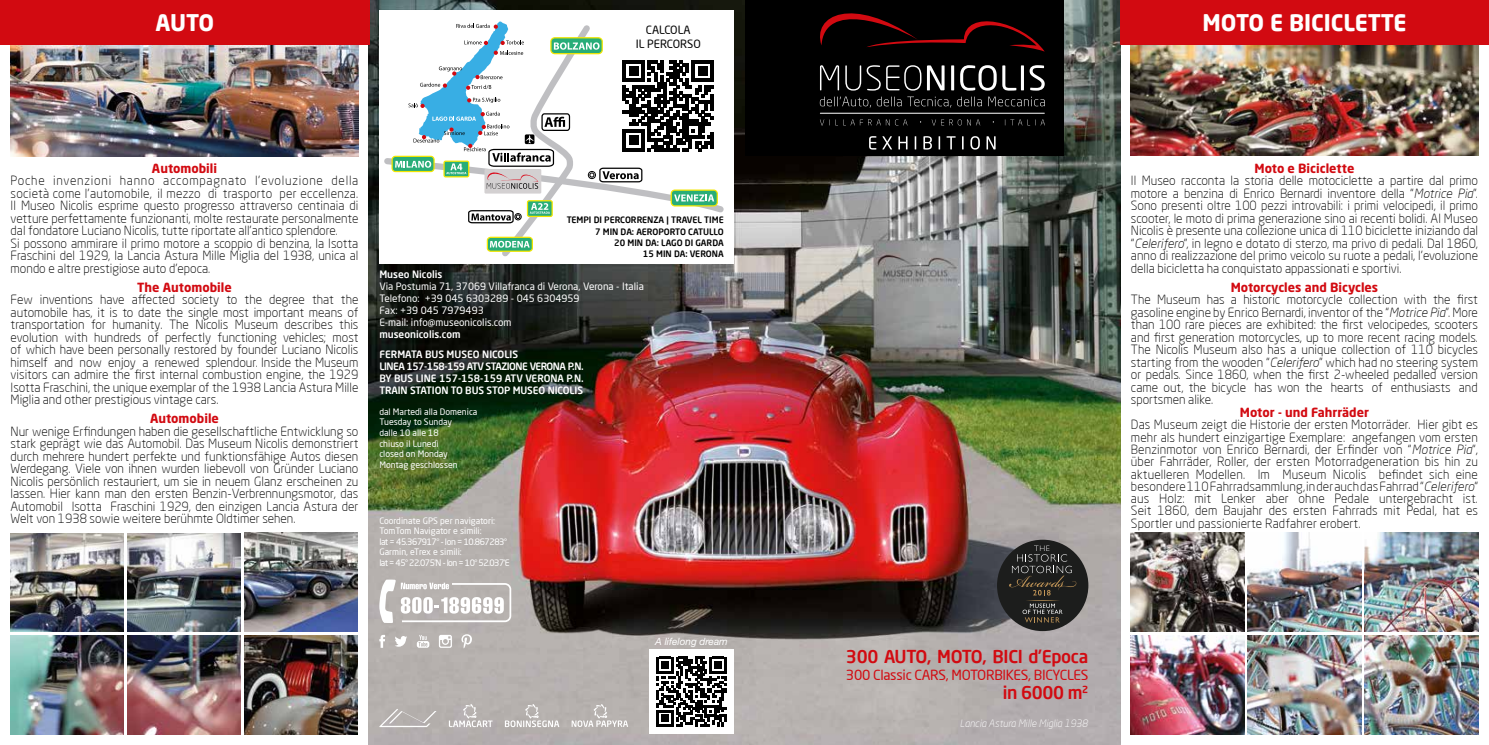
<style>
.page{position:relative;width:1489px;height:745px;background:#fff}
.page>*{position:absolute;margin:0;border:0;box-sizing:border-box;transform-origin:0 0}
.t1{font:700 22.5px "Neo Sans Pro";color:#fff}
.t2{font:500 17.5px "Neo Sans Pro";letter-spacing:-.02em;color:#d20a11}
.t3{font:13.75px "Neo Sans Pro";letter-spacing:-.02em;color:#d20a11}
.t4{font:300 12.5px/12.5px "Neo Sans Pro";color:#000;text-align:justify}
.t5{font:700 12.5px "Neo Sans Std";color:#d20a11}
.t6{font:11.25px/13.5px "Neo Sans Pro";color:#000;text-align:center}
.t7{font:500 10px/12px "Neo Sans Pro";color:#fff}
.t8{font:10px/12px "Neo Sans Pro";color:#fff}
.t9{font:italic 300 10px "Neo Sans Pro";color:#fff}
.t10{font:italic 10px "Helvetica Neue";color:#fff}
.t11{font:8.75px/10.5px "Neo Sans Pro";color:#fff}
.t12{font:500 8.75px/11.2px "Neo Sans Pro";color:#000;text-align:right}
.s1{font-style:italic}
</style>
<div class="page">
<img style="left:369px;top:0;width:751px;height:744px">
<div style="left:996px;top:539px;width:92px;height:91px;background:#1c1d1c;border-radius:50%"></div>
<svg style="left:1009px;top:545px;width:67px;height:50px"></svg>
<svg style="left:1022px;top:603px;width:40px;height:19px"></svg>
<hr style="left:1025px;top:599px;width:34px;height:1px;background:#c29658;border-radius:50%">
<div style="left:745px;top:0;width:318px;height:155px;background:#000"></div>
<img style="left:11px;top:533px;width:113px;height:97px">
<img style="left:127px;top:533px;width:114px;height:97px">
<img style="left:244px;top:532px;width:114px;height:98px">
<img style="left:11px;top:635px;width:113px;height:98px">
<img style="left:127px;top:635px;width:114px;height:98px">
<img style="left:244px;top:635px;width:114px;height:98px">
<img style="left:11px;top:45px;width:347px;height:111px">
<div style="left:0;top:0;width:370px;height:45px;background:#d20a11"></div>
<div style="left:379px;top:11px;width:354px;height:253px;background:#fff"></div>
<div style="left:671px;top:190px;width:46px;height:16px;background:#28ad78;border-radius:4px"></div>
<div style="left:670px;top:189px;width:48px;height:17px;border:1px solid #f2e600;border-radius:4px"></div>
<div style="left:392px;top:156px;width:42px;height:15px;background:#28ad78;border-radius:3px"></div>
<div style="left:391px;top:156px;width:43px;height:16px;border:1px solid #f2e600;border-radius:3px"></div>
<svg style="left:379px;top:579px;width:132px;height:43px"></svg>
<div style="left:487px;top:237px;width:45px;height:14px;background:#28ad78;border-radius:3px"></div>
<div style="left:486px;top:236px;width:47px;height:16px;border:1px solid #f2e600;border-radius:3px"></div>
<svg style="left:490px;top:241px;width:39px;height:6px"></svg>
<svg style="left:395px;top:22px;width:319px;height:202px"></svg>
<svg style="left:819px;top:65px;width:225px;height:42px"></svg>
<svg style="left:820px;top:119px;width:224px;height:6px"></svg>
<svg style="left:820px;top:13px;width:224px;height:39px"></svg>
<hr style="left:820px;top:113px;width:224px;height:1px;background:#fff">
<svg style="left:869px;top:136px;width:126px;height:13px"></svg>
<svg style="left:449px;top:703px;width:43px;height:23px"></svg>
<svg style="left:505px;top:703px;width:54px;height:23px"></svg>
<svg style="left:379px;top:708px;width:57px;height:18px"></svg>
<svg style="left:571px;top:703px;width:57px;height:23px"></svg>
<img style="left:1130px;top:44px;width:348px;height:111px">
<img style="left:1130px;top:532px;width:114px;height:98px">
<img style="left:1247px;top:532px;width:113px;height:98px">
<img style="left:1364px;top:532px;width:113px;height:98px">
<img style="left:1130px;top:635px;width:114px;height:98px">
<img style="left:1247px;top:635px;width:113px;height:98px">
<img style="left:1364px;top:635px;width:113px;height:98px">
<div style="left:1120px;top:0;width:368px;height:44px;background:#d20a11"></div>
<div style="left:649px;top:648px;width:85px;height:85px;background:#fff"></div>
<svg style="left:656px;top:656px;width:70px;height:70px"></svg>
<svg style="left:379px;top:634px;width:6px;height:13px"></svg>
<svg style="left:394px;top:635px;width:13px;height:11px"></svg>
<svg style="left:417px;top:634px;width:12px;height:13px"></svg>
<svg style="left:461px;top:633px;width:11px;height:15px"></svg>
<svg style="left:439px;top:634px;width:13px;height:13px"></svg>
<h1 class="t1" style="left:155px;top:8px;width:60px">AUTO</h1>
<p class="t6" style="left:635px;top:23px;width:67px">CALCOLA<br>IL PERCORSO</p>
<p class="t5" style="left:152px;top:160px;width:67px">Automobili</p>
<p class="t4" style="left:11px;top:174px;width:349px;text-align:left">Poche invenzioni hanno accompagnato l’evoluzione della società come l’automobile, il mezzo di trasporto per eccellenza.<br>Il Museo Nicolis esprime questo progresso attraverso centinaia di vetture perfettamente funzionanti, molte restaurate personalmente dal fondatore Luciano Nicolis, tutte riportate all’antico splendore.<br>Si possono ammirare il primo motore a scoppio di benzina, la Isotta Fraschini del 1929, la Lancia Astura Mille Miglia del 1938, unica al mondo e altre prestigiose auto d’epoca.</p>
<p class="t5" style="left:137px;top:279px;width:96px">The Automobile</p>
<p class="t4" style="left:11px;top:293px;width:349px">Few inventions have affected society to the degree that the automobile has, it is to date the single most important means of transportation for humanity. The Nicolis Museum describes this evolution with hundreds of perfectly functioning vehicles; most of which have been personally restored by founder Luciano Nicolis himself and now enjoy a renewed splendour. Inside the Museum visitors can admire the first internal combustion engine, the 1929<br>Isotta Fraschini, the unique exemplar of the 1938 Lancia Astura Mille Miglia and other prestigious vintage cars.</p>
<p class="t5" style="left:150px;top:410px;width:70px">Automobile</p>
<p class="t4" style="left:11px;top:424px;width:349px">Nur wenige Erfindungen haben die gesellschaftliche Entwicklung so stark geprägt wie das Automobil. Das Museum Nicolis demonstriert durch mehrere hundert perfekte und funktionsfähige Autos diesen Werdegang. Viele von ihnen wurden liebevoll von Gründer Luciano Nicolis persönlich restauriert, um sie in neuem Glanz erscheinen zu lassen. Hier kann man den ersten Benzin-Verbrennungsmotor, das Automobil Isotta Fraschini 1929, den einzigen Lancia Astura der Welt von 1938 sowie weitere berühmte Oldtimer sehen.</p>
<p class="t12" style="left:566px;top:214px;width:158px">TEMPI DI PERCORRENZA | TRAVEL TIME<br>7 MIN DA: AEROPORTO CATULLO<br>20 MIN DA: LAGO DI GARDA<br>15 MIN DA: VERONA</p>
<p class="t7" style="left:379px;top:268px;width:65px">Museo Nicolis</p>
<p class="t8" style="left:379px;top:280px;width:266px">Via Postumia 71, 37069 Villafranca di Verona, Verona - Italia Telefono: +39 045 6303289 - 045 6304959<br>Fax: +39 045 7979493<br>E-mail: info@museonicolis.com</p>
<p class="t7" style="left:379px;top:324px;width:140px;line-height:19.5px">museonicolis.com<br>FERMATA BUS MUSEO NICOLIS</p>
<p class="t7" style="left:379px;top:360px;width:206px;text-align:justify">LINEA 157-158-159 ATV STAZIONE VERONA P.N.<br>BY BUS LINE 157-158-159 ATV VERONA P.N.<br>TRAIN STATION TO BUS STOP MUSEO NICOLIS</p>
<p class="t11" style="left:379px;top:406px;width:100px">dal Martedì alla Domenica<br>Tuesday to Sunday<br>dalle 10 alle 18<br>chiuso il Lunedì<br>closed on Monday<br>Montag geschlossen</p>
<p class="t11" style="left:379px;top:515px;width:132px">Coordinate GPS per navigatori:<br>TomTom Navigator e simili:<br>lat = 45.367917° - lon = 10.867283°<br>Garmin, eTrex e simili:<br>lat = 45° 22.075’N - lon = 10° 52.037’E</p>
<p class="t10" style="left:655px;top:633px;width:74px">A lifelong dream</p>
<h1 class="t1" style="left:1202px;top:8px;width:205px">MOTO E BICICLETTE</h1>
<p class="t5" style="left:1254px;top:160px;width:101px">Moto e Biciclette</p>
<p class="t4" style="left:1130px;top:174px;width:348px">Il Museo racconta la storia delle motociclette a partire dal primo motore a benzina di Enrico Bernardi inventore della “<span class="s1">Motrice Pia</span>”.<br>Sono presenti oltre 100 pezzi introvabili: i primi velocipedi, il primo scooter, le moto di prima generazione sino ai recenti bolidi. Al Museo Nicolis è presente una collezione unica di 110 biciclette iniziando dal “<span class="s1">Celerifero</span>”, in legno e dotato di sterzo, ma privo di pedali. Dal 1860, anno di realizzazione del primo veicolo su ruote a pedali, l’evoluzione della bicicletta ha conquistato appassionati e sportivi.</p>
<p class="t5" style="left:1230px;top:279px;width:149px">Motorcycles and Bicycles</p>
<p class="t4" style="left:1130px;top:293px;width:348px">The Museum has a historic motorcycle collection with the first gasoline engine by Enrico Bernardi, inventor of the “<span class="s1">Motrice Pia</span>”. More than 100 rare pieces are exhibited: the first velocipedes, scooters and first generation motorcycles, up to more recent racing models.<br>The Nicolis Museum also has a unique collection of 110 bicycles starting from the wooden “<span class="s1">Celerifero</span>” which had no steering system or pedals. Since 1860, when the first 2-wheeled pedalled version came out, the bicycle has won the hearts of enthusiasts and sportsmen alike.</p>
<p class="t5" style="left:1239px;top:404px;width:130px">Motor - und Fahrräder</p>
<p class="t4" style="left:1130px;top:418px;width:348px">Das Museum zeigt die Historie der ersten Motorräder. Hier gibt es mehr als hundert einzigartige Exemplare: angefangen vom ersten Benzinmotor von Enrico Bernardi, der Erfinder von “<span class="s1">Motrice Pia</span>“, über Fahrräder, Roller, der ersten Motorradgeneration bis hin zu aktuelleren Modellen. Im Museum Nicolis befindet sich eine besondere 110 Fahrradsammlung, in der auch das Fahrrad “<span class="s1">Celerifero</span>“ aus Holz: mit Lenker aber ohne Pedale untergebracht ist.<br>Seit 1860, dem Baujahr des ersten Fahrrads mit Pedal, hat es Sportler und passionierte Radfahrer erobert.</p>
<h2 class="t2" style="left:846px;top:644px;width:244px">300 AUTO, MOTO, BICI d’Epoca</h2>
<p class="t3" style="left:846px;top:666px;width:244px">300 Classic CARS, MOTORBIKES, BICYCLES</p>
<h2 class="t2" style="left:1002px;top:681px;width:87px">in 6000 m2</h2>
<p class="t9" style="left:959px;top:716px;width:129px">Lancia Astura Mille Miglia 1938</p>
</div>
